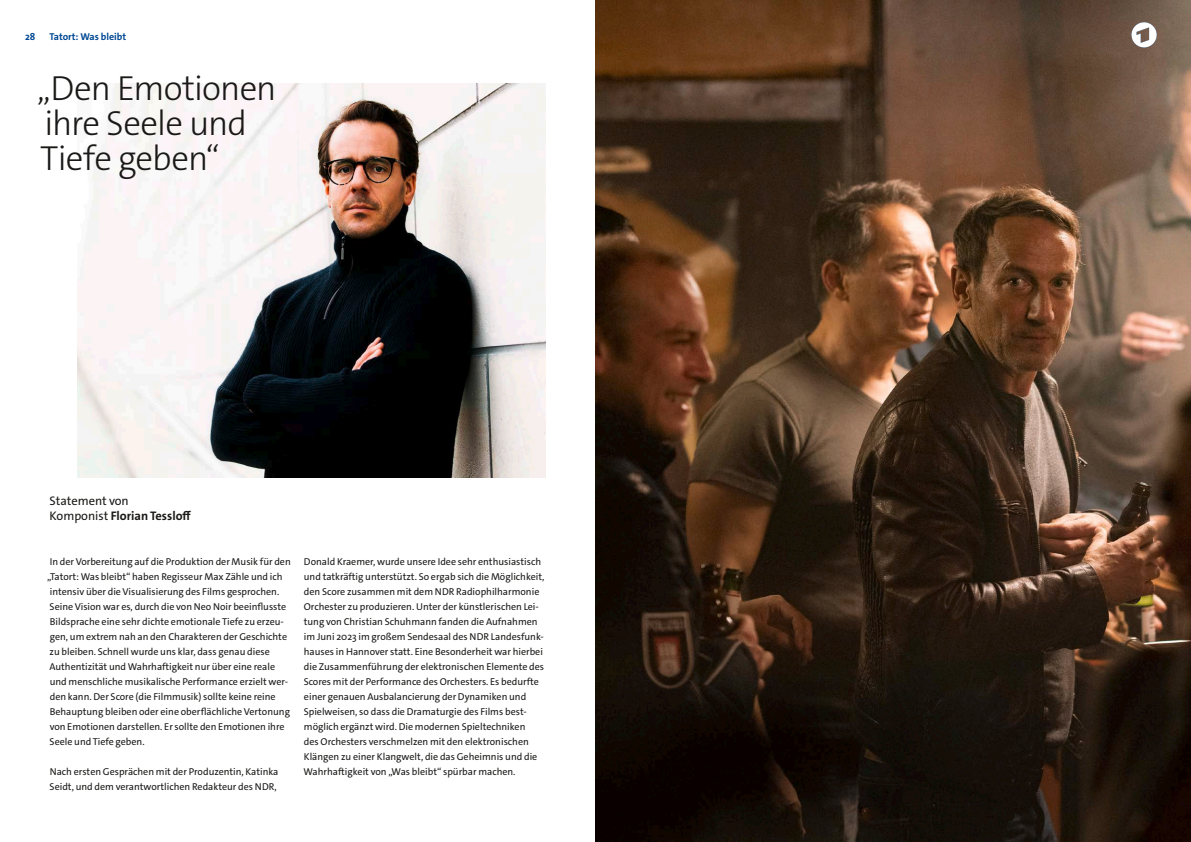
<style>
.page{position:relative;width:1191px;height:842px;background:#fff}
.page>*{position:absolute;margin:0;border:0;box-sizing:border-box;transform-origin:0 0}
.t1{font:300 35px/35px "The Sans C5";letter-spacing:-.025em;color:#1a1918}
.t2{font:12.5px/15px "The Sans C5";color:#1a1918}
.t3{font:10px/15px "The Sans C5";color:#1a1918}
.t4{font:700 10px "The Sans C5";letter-spacing:-.005em;color:#004893}
.s1{font-weight:700}
</style>
<div class="page">
<img style="left:77px;top:83px;width:469px;height:394px">
<img style="left:595px;top:0;width:596px;height:842px">
<svg style="left:1131px;top:22px;width:25px;height:25px"></svg>
<p class="t4" style="left:25px;top:30px;width:12px">28</p>
<p class="t4" style="left:50px;top:30px;width:78px">Tatort: Was bleibt</p>
<h1 class="t1" style="left:37px;top:71px;width:241px">„Den Emotionen ihre Seele und<br>Tiefe geben“</h1>
<p class="t2" style="left:50px;top:493px;width:143px">Statement von<br>Komponist <span class="s1">Florian Tessloff</span></p>
<p class="t3" style="left:47px;top:554px;width:245px">In der Vorbereitung auf die Produktion der Musik für den „Tatort: Was bleibt“ haben Regisseur Max Zähle und ich intensiv über die Visualisierung des Films gesprochen.<br>Seine Vision war es, durch die von Neo Noir beeinflusste Bildsprache eine sehr dichte emotionale Tiefe zu erzeu&shy;gen, um extrem nah an den Charakteren der Geschichte zu bleiben. Schnell wurde uns klar, dass genau diese Authentizität und Wahrhaftigkeit nur über eine reale und menschliche musikalische Performance erzielt wer&shy;den kann. Der Score (die Filmmusik) sollte keine reine Behauptung bleiben oder eine oberflächliche Vertonung von Emotionen darstellen. Er sollte den Emotionen ihre Seele und Tiefe geben.</p>
<p class="t3" style="left:50px;top:764px;width:230px">Nach ersten Gesprächen mit der Produzentin, Katinka<br>Seidt, und dem verantwortlichen Redakteur des NDR,</p>
<p class="t3" style="left:303px;top:554px;width:242px">Donald Kraemer, wurde unsere Idee sehr enthusiastisch und tatkräftig unterstützt. So ergab sich die Möglichkeit, den Score zusammen mit dem NDR Radiophilharmonie Orchester zu produzieren. Unter der künstlerischen Lei&shy;tung von Christian Schuhmann fanden die Aufnahmen im Juni 2023 im großem Sendesaal des NDR Landesfunk&shy;hauses in Hannover statt. Eine Besonderheit war hierbei die Zusammenführung der elektronischen Elemente des Scores mit der Performance des Orchesters. Es bedurfte einer genauen Ausbalancierung der Dynamiken und Spielweisen, so dass die Dramaturgie des Films best&shy;möglich ergänzt wird. Die modernen Spieltechniken<br>des Orchesters verschmelzen mit den elektronischen Klängen zu einer Klangwelt, die das Geheimnis und die Wahrhaftigkeit von „Was bleibt“ spürbar machen.</p>
</div>
